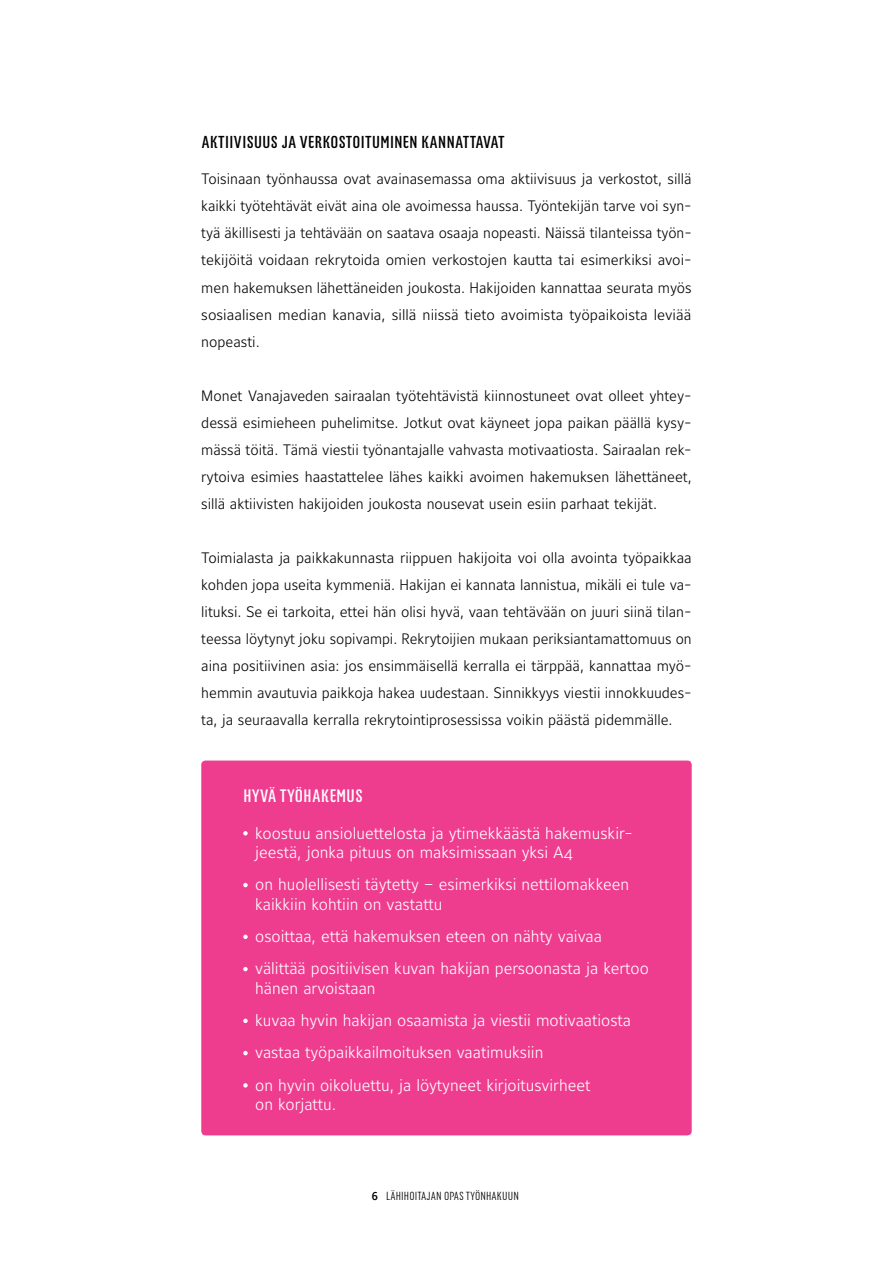
<style>
.page{position:relative;width:893px;height:1263px;background:#fff}
.page>*{position:absolute;margin:0;border:0;box-sizing:border-box;transform-origin:0 0}
.t1{font:18px "Kurry Pro";letter-spacing:.025em;color:#fff}
.t2{font:17.25px "Kurry Pro";letter-spacing:.025em;color:#000}
.t3{font:300 16.5px/32.2px "Maurea";color:#fff}
.t4{font:300 15px/27px "Maurea";color:#000;text-align:justify}
.t5{font:300 11.7px "Kurry Pro";letter-spacing:.01em;color:#000}
.s1{font-family:"Maurea Medium Caps Lf";font-weight:400;font-size:12px}
</style>
<div class="page">
<div style="left:201px;top:760px;width:491px;height:375px;background:#ee3d8f;border-radius:4px"></div>
<svg style="left:243px;top:831px;width:5px;height:4px"></svg>
<svg style="left:243px;top:883px;width:5px;height:4px"></svg>
<svg style="left:243px;top:934px;width:5px;height:5px"></svg>
<svg style="left:243px;top:967px;width:5px;height:4px"></svg>
<svg style="left:243px;top:1019px;width:5px;height:4px"></svg>
<svg style="left:243px;top:1051px;width:5px;height:4px"></svg>
<svg style="left:243px;top:1083px;width:5px;height:4px"></svg>
<p class="t2" style="left:201px;top:130px;width:305px">AKTIIVISUUS JA VERKOSTOITUMINEN KANNATTAVAT</p>
<p class="t4" style="left:201px;top:167px;width:492px">Toisinaan työnhaussa ovat avainasemassa oma aktiivisuus ja verkostot, sillä kaikki työtehtävät eivät aina ole avoimessa haussa. Työntekijän tarve voi syn&shy;tyä äkillisesti ja tehtävään on saatava osaaja nopeasti. Näissä tilanteissa työn&shy;tekijöitä voidaan rekrytoida omien verkostojen kautta tai esimerkiksi avoi&shy;men hakemuksen lähettäneiden joukosta. Hakijoiden kannattaa seurata myös sosiaalisen median kanavia, sillä niissä tieto avoimista työpaikoista leviää nopeasti.</p>
<p class="t4" style="left:201px;top:383px;width:492px">Monet Vanajaveden sairaalan työtehtävistä kiinnostuneet ovat olleet yhtey&shy;dessä esimieheen puhelimitse. Jotkut ovat käyneet jopa paikan päällä kysy&shy;mässä töitä. Tämä viestii työnantajalle vahvasta motivaatiosta. Sairaalan rek&shy;rytoiva esimies haastattelee lähes kaikki avoimen hakemuksen lähettäneet, sillä aktiivisten hakijoiden joukosta nousevat usein esiin parhaat tekijät.</p>
<p class="t4" style="left:201px;top:545px;width:492px">Toimialasta ja paikkakunnasta riippuen hakijoita voi olla avointa työpaikkaa kohden jopa useita kymmeniä. Hakijan ei kannata lannistua, mikäli ei tule va&shy;lituksi. Se ei tarkoita, ettei hän olisi hyvä, vaan tehtävään on juuri siinä tilan&shy;teessa löytynyt joku sopivampi. Rekrytoijien mukaan periksiantamattomuus on aina positiivinen asia: jos ensimmäisellä kerralla ei tärppää, kannattaa myö&shy;hemmin avautuvia paikkoja hakea uudestaan. Sinnikkyys viestii innokkuudes&shy;ta, ja seuraavalla kerralla rekrytointiprosessissa voikin päästä pidemmälle.</p>
<p class="t1" style="left:243px;top:783px;width:121px">HYVÄ TYÖHAKEMUS</p>
<p class="t3" style="left:255px;top:824px;width:379px;line-height:19.5px">koostuu ansioluettelosta ja ytimekkäästä hakemuskir&shy;jeestä, jonka pituus on maksimissaan yksi A4</p>
<p class="t3" style="left:255px;top:876px;width:375px;line-height:19.5px">on huolellisesti täytetty – esimerkiksi nettilomakkeen kaikkiin kohtiin on vastattu</p>
<p class="t3" style="left:255px;top:921px;width:395px">osoittaa, että hakemuksen eteen on nähty vaivaa välittää positiivisen kuvan hakijan persoonasta ja kertoo</p>
<p class="t3" style="left:255px;top:973px;width:377px">hänen arvoistaan<br>kuvaa hyvin hakijan osaamista ja viestii motivaatiosta vastaa työpaikkailmoituksen vaatimuksiin<br>on hyvin oikoluettu, ja löytyneet kirjoitusvirheet</p>
<p class="t3" style="left:255px;top:1089px;width:83px">on korjattu.</p>
<p class="t5" style="left:372px;top:1188px;width:149px"><span class="s1">6</span> LÄHIHOITAJAN OPAS TYÖNHAKUUN</p>
</div>
